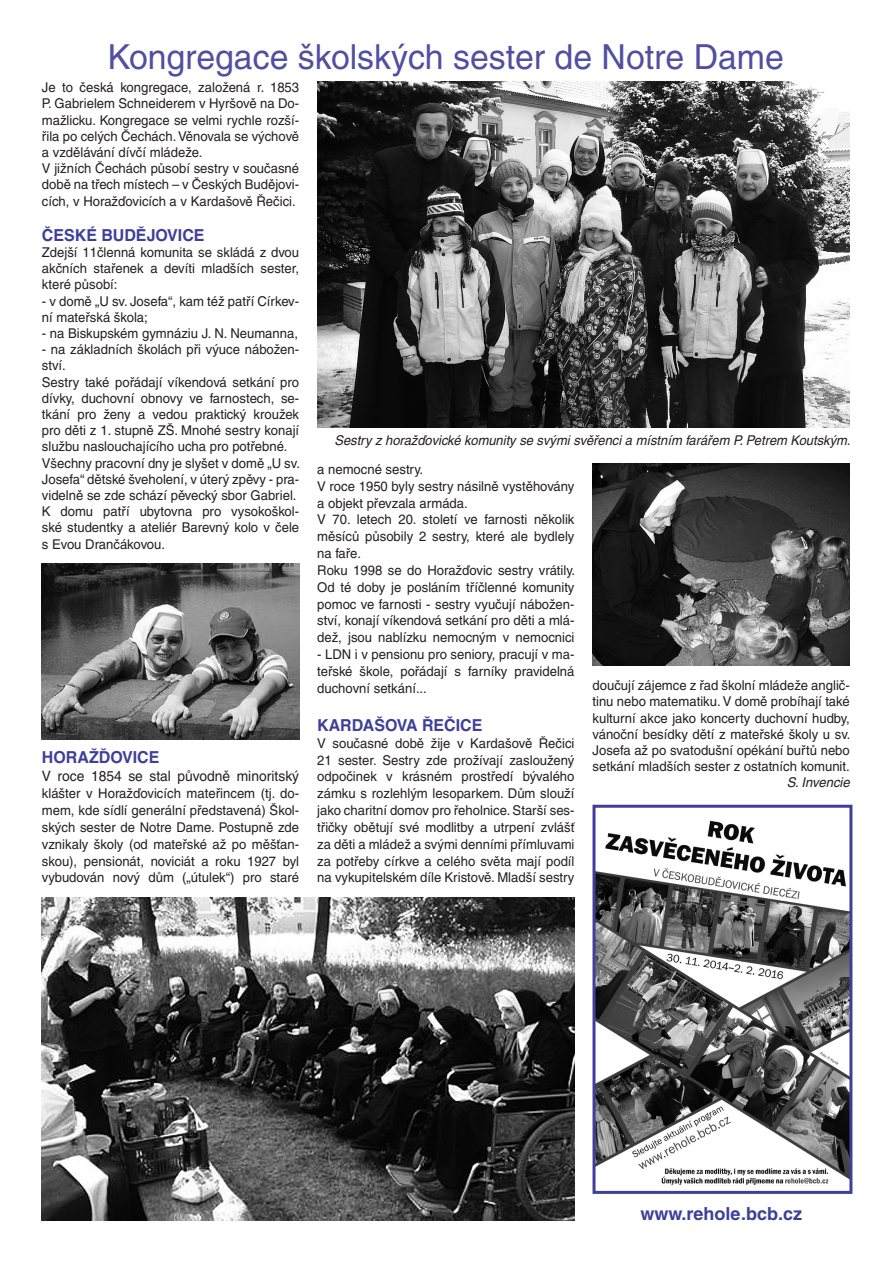
<style>
.page{position:relative;width:893px;height:1263px;background:#fff}
.page>*{position:absolute;margin:0;border:0;box-sizing:border-box;transform-origin:0 0}
.t1{font:34.5px "Helvetica CE";color:#504fa1}
.t2{font:700 18px "Helvetica CE";color:#3e3f99}
.t3{font:700 16.5px "Helvetica CE";color:#3e3f99}
.t4{font:14.25px "Helvetica CE";color:#231f20}
.t5{font:13.5px/16.2px "Helvetica CE";color:#231f20;text-align:justify}
.t6{font:italic 13.5px "Helvetica CE";color:#231f20;scale:.96 1}
.t7{font:italic 13.5px "Helvetica CE";color:#231f20}
</style>
<div class="page">
<img style="left:596px;top:820px;width:252px;height:365px">
<div style="left:592px;top:805px;width:260px;height:389px;border:3px solid #3e3f99"></div>
<img style="left:317px;top:82px;width:533px;height:345px">
<img style="left:42px;top:897px;width:532px;height:323px">
<img style="left:42px;top:563px;width:257px;height:177px">
<img style="left:592px;top:463px;width:258px;height:203px">
<p class="t1" style="left:108px;top:37px;width:677px">Kongregace školských sester de Notre Dame</p>
<p class="t5" style="left:42px;top:79px;width:259px">Je to česká kongregace, založená r. 1853<br>P. Gabrielem Schneiderem v Hyršově na Do&shy;mažlicku. Kongregace se velmi rychle rozší&shy;řila po celých Čechách. Věnovala se výchově a vzdělávání dívčí mládeže.</p>
<p class="t5" style="left:42px;top:160px;width:259px">V jižních Čechách působí sestry v současné době na třech místech – v Českých Budějovi&shy;cích, v Horažďovicích a v Kardašově Řečici.</p>
<p class="t3" style="left:42px;top:225px;width:164px">ČESKÉ BUDĚJOVICE</p>
<p class="t5" style="left:42px;top:244px;width:259px">Zdejší 11členná komunita se skládá z dvou akčních stařenek a devíti mladších sester, které působí:</p>
<p class="t5" style="left:42px;top:293px;width:259px">- v domě „U sv. Josefa“, kam též patří Církev&shy;ní mateřská škola;</p>
<p class="t5" style="left:42px;top:325px;width:258px">- na Biskupském gymnáziu J. N. Neumanna,</p>
<p class="t5" style="left:42px;top:341px;width:259px">- na základních školách při výuce nábožen&shy;ství.</p>
<p class="t5" style="left:42px;top:374px;width:259px">Sestry také pořádají víkendová setkání pro dívky, duchovní obnovy ve farnostech, se&shy;tkání pro ženy a vedou praktický kroužek pro děti z 1. stupně ZŠ. Mnohé sestry konají službu naslouchajícího ucha pro potřebné.</p>
<p class="t5" style="left:42px;top:455px;width:260px">Všechny pracovní dny je slyšet v domě „U sv.<br>Josefa“ dětské šveholení, v úterý zpěvy - pra&shy;videlně se zde schází pěvecký sbor Gabriel.</p>
<p class="t5" style="left:42px;top:503px;width:259px">K domu patří ubytovna pro vysokoškol&shy;ské studentky a ateliér Barevný kolo v čele s Evou Drančákovou.</p>
<p class="t3" style="left:42px;top:748px;width:119px">HORAŽĎOVICE</p>
<p class="t4" style="left:42px;top:768px;width:259px">V roce 1854 se stal původně minoritský</p>
<p class="t5" style="left:42px;top:785px;width:259px;line-height:17px">klášter v Horažďovicích mateřincem (tj. do&shy;mem, kde sídlí generální představená) Škol&shy;ských sester de Notre Dame. Postupně zde vznikaly školy (od mateřské až po měšťan&shy;skou), pensionát, noviciát a roku 1927 byl vybudován nový dům („útulek“) pro staré</p>
<p class="t6" style="left:334px;top:432px;width:539px">Sestry z horažďovické komunity se svými svěřenci a místním farářem P. Petrem Koutským.</p>
<p class="t5" style="left:317px;top:461px;width:108px">a nemocné sestry.</p>
<p class="t5" style="left:317px;top:478px;width:259px;line-height:16.8px">V roce 1950 byly sestry násilně vystěhovány a objekt převzala armáda.</p>
<p class="t5" style="left:317px;top:511px;width:259px;line-height:16.8px">V 70. letech 20. století ve farnosti několik měsíců působily 2 sestry, které ale bydlely na faře.</p>
<p class="t5" style="left:317px;top:562px;width:260px;line-height:16.8px">Roku 1998 se do Horažďovic sestry vrátily.<br>Od té doby je posláním tříčlenné komunity pomoc ve farnosti - sestry vyučují nábožen&shy;ství, konají víkendová setkání pro děti a mlá&shy;dež, jsou nablízku nemocným v nemocnici</p>
<p class="t5" style="left:317px;top:646px;width:259px;line-height:16.8px">- LDN i v pensionu pro seniory, pracují v ma&shy;teřské škole, pořádají s farníky pravidelná duchovní setkání...</p>
<p class="t3" style="left:317px;top:716px;width:167px">KARDAŠOVA ŘEČICE</p>
<p class="t5" style="left:317px;top:735px;width:259px;line-height:16.8px">V současné době žije v Kardašově Řečici 21 sester. Sestry zde prožívají zasloužený odpočinek v krásném prostředí bývalého zámku s rozlehlým lesoparkem. Dům slouží jako charitní domov pro řeholnice. Starší ses&shy;třičky obětují své modlitby a utrpení zvlášť za děti a mládež a svými denními přímluvami za potřeby církve a celého světa mají podíl na vykupitelském díle Kristově. Mladší sestry</p>
<p class="t5" style="left:592px;top:677px;width:260px">doučují zájemce z řad školní mládeže anglič&shy;tinu nebo matematiku. V domě probíhají také kulturní akce jako koncerty duchovní hudby, vánoční besídky dětí z mateřské školy u sv.<br>Josefa až po svatodušní opékání buřtů nebo setkání mladších sester z ostatních komunit.</p>
<p class="t7" style="left:787px;top:775px;width:65px">S. Invencie</p>
<p class="t2" style="left:640px;top:1204px;width:163px">www.rehole.bcb.cz</p>
</div>
